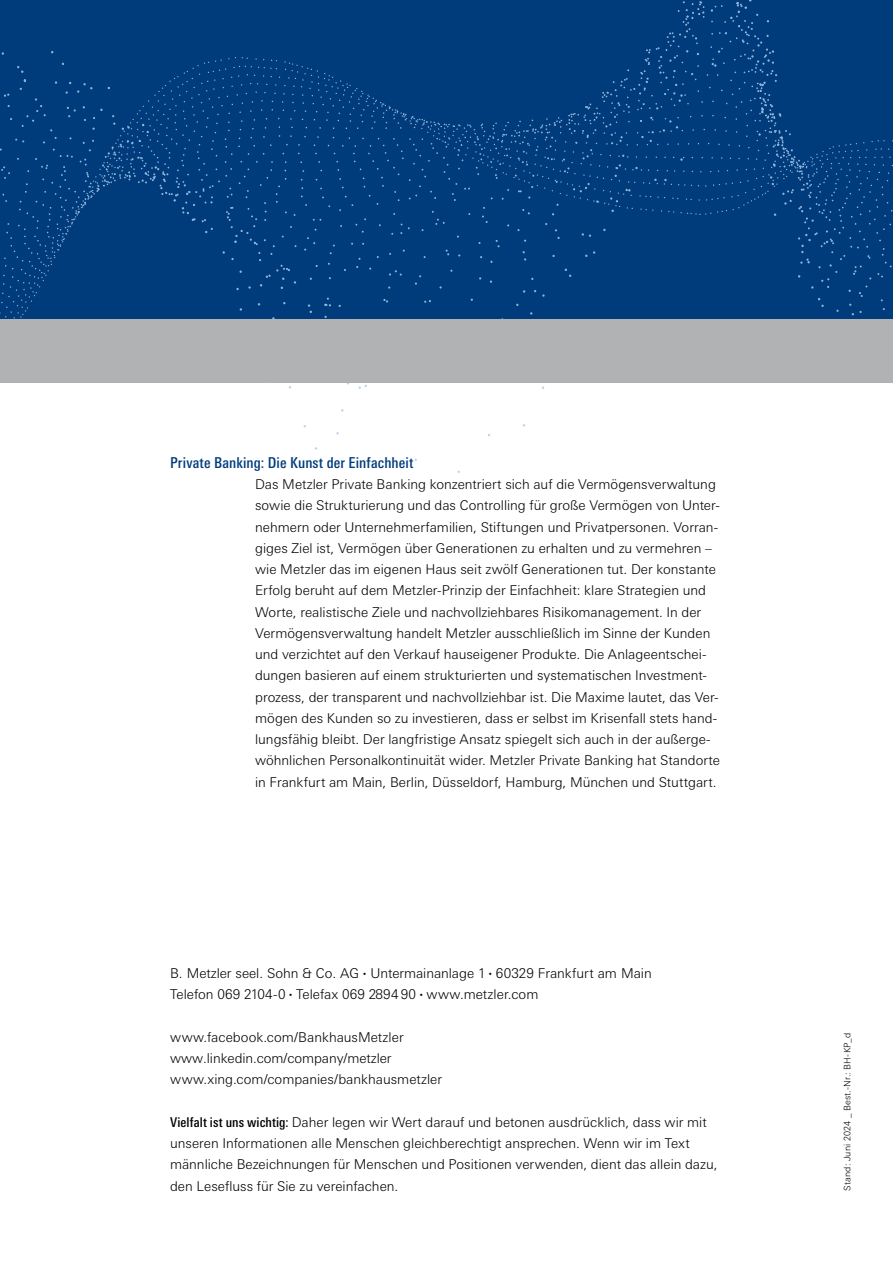
<style>
.page{position:relative;width:893px;height:1263px;background:#fff}
.page>*{position:absolute;margin:0;border:0;box-sizing:border-box;transform-origin:0 0}
.t1{font:500 condensed 15px "Univers Next Pro";letter-spacing:.005em;color:#003b7c}
.t2{font:300 13.5px/21.3px "Univers Next Pro";color:#000}
.t3{font:300 9px "Univers Next Pro";letter-spacing:.015em;color:#000}
.s1{font-weight:500;font-stretch:condensed}
</style>
<div class="page">
<svg style="left:358px;top:385px;width:9px;height:4px"></svg>
<div style="left:0;top:0;width:893px;height:319px;background:#003b7c"></div>
<div style="left:0;top:319px;width:893px;height:64px;background:#b1b2b3"></div>
<p class="t1" style="left:170px;top:454px;width:245px">Private Banking: Die Kunst der Einfachheit</p>
<p class="t2" style="left:255px;top:473px;width:466px">Das Metzler Private Banking konzentriert sich auf die Vermögensverwaltung sowie die Strukturierung und das Controlling für große Vermögen von Unter&shy;nehmern oder Unternehmerfamilien, Stiftungen und Privatpersonen. Vorran&shy;giges Ziel ist, Vermögen über Generationen zu erhalten und zu vermehren – wie Metzler das im eigenen Haus seit zwölf Generationen tut. Der konstante Erfolg beruht auf dem Metzler-Prinzip der Einfachheit: klare Strategien und Worte, realistische Ziele und nachvollziehbares Risikomanagement. In der Vermögensverwaltung handelt Metzler ausschließlich im Sinne der Kunden und verzichtet auf den Verkauf hauseigener Produkte. Die Anlageentschei&shy;dungen basieren auf einem strukturierten und systematischen Investment&shy;prozess, der transparent und nachvollziehbar ist. Die Maxime lautet, das Ver&shy;mögen des Kunden so zu investieren, dass er selbst im Krisenfall stets hand&shy;lungsfähig bleibt. Der langfristige Ansatz spiegelt sich auch in der außerge&shy;wöhnlichen Personalkontinuität wider. Metzler Private Banking hat Standorte in Frankfurt am Main, Berlin, Düsseldorf, Hamburg, München und Stuttgart.</p>
<p class="t2" style="left:170px;top:962px;width:483px">B. Metzler seel. Sohn &amp; Co. AG <sup>•</sup> Untermainanlage 1 <sup>•</sup> 60329 Frankfurt am Main<br>Telefon 069 2104-0 <sup>•</sup> Telefax 069 2894 90 <sup>•</sup> www.metzler.com</p>
<p class="t2" style="left:170px;top:1026px;width:274px">www.facebook.com/BankhausMetzler www.linkedin.com/company/metzler www.xing.com/companies/bankhausmetzler</p>
<p class="t2" style="left:170px;top:1111px;width:549px"><span class="s1">Vielfalt ist uns wichtig:</span> Daher legen wir Wert darauf und betonen ausdrücklich, dass wir mit unseren Informationen alle Menschen gleichberechtigt ansprechen. Wenn wir im Text männliche Bezeichnungen für Menschen und Positionen verwenden, dient das allein dazu, den Lesefluss für Sie zu vereinfachen.</p>
<p class="t3" style="left:842px;top:1191px;width:160px;rotate:-90deg">Stand: Juni 2024 _ Best.-Nr.: BH-KP_d</p>
</div>
